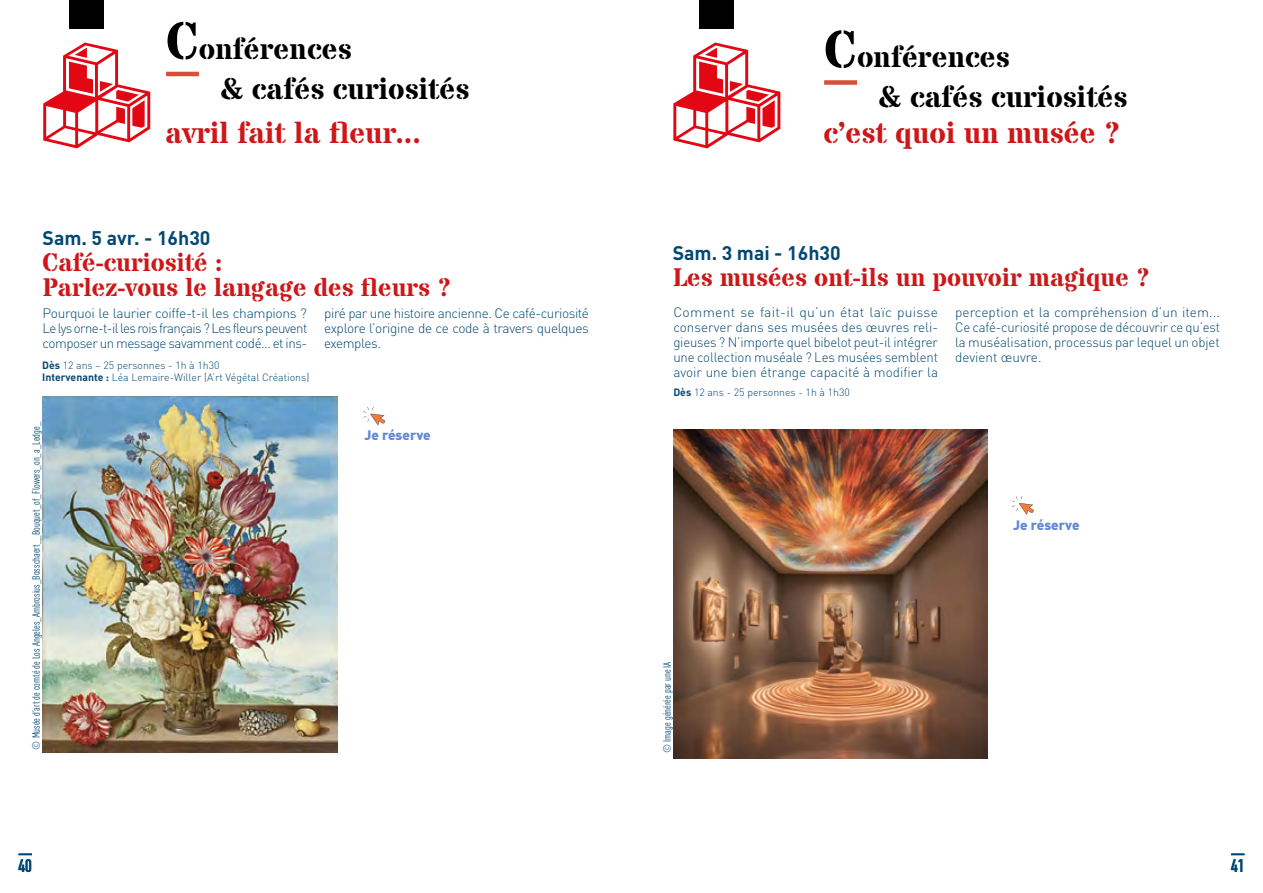
<style>
.page{position:relative;width:1263px;height:893px;background:#fff}
.page>*{position:absolute;margin:0;border:0;box-sizing:border-box;transform-origin:0 0}
.t1{font:700 30px/39.8px "Stardos Stencil";color:#000}
.t2{font:700 30px "Stardos Stencil";color:#cd1719}
.t3{font:700 25.5px/25.5px "Stardos Stencil";color:#cd1719}
.t4{font:700 19.5px "DINOT";color:#024873}
.t5{font:700 18px "DIN Condensed";color:#024873}
.t6{font:300 13.5px/15px "DINOT";letter-spacing:-.025em;color:#024873;text-align:justify}
.t7{font:900 13.5px "DINOT";color:#6388d4}
.t8{font:300 10.5px/12px "DINOT";color:#024873}
.t9{font:condensed 10.5px "DINOT";color:#024873}
.s1{font-size:52.5px}
.s2{font-weight:700}
</style>
<div class="page">
<svg style="left:1231px;top:854px;width:13px;height:1px"></svg>
<svg style="left:19px;top:854px;width:13px;height:1px"></svg>
<div style="left:69px;top:0;width:34px;height:28px;background:#000"></div>
<svg style="left:43px;top:43px;width:107px;height:105px"></svg>
<img style="left:43px;top:397px;width:295px;height:356px">
<svg style="left:363px;top:406px;width:22px;height:20px"></svg>
<svg style="left:1011px;top:496px;width:23px;height:19px"></svg>
<div style="left:699px;top:0;width:34px;height:28px;background:#000"></div>
<svg style="left:673px;top:43px;width:107px;height:105px"></svg>
<img style="left:673px;top:430px;width:314px;height:329px">
<hr style="left:166px;top:72px;width:33px;height:4px;background:#d74f38">
<div style="left:824px;top:80px;width:33px;height:5px;background:#d74f38"></div>
<h1 class="t1" style="left:220px;top:31px;width:251px;text-indent:-54px"><span class="s1">C</span>onférences<br>&amp; cafés curiosités</h1>
<h1 class="t2" style="left:165px;top:114px;width:257px">avril fait la fleur...</h1>
<h3 class="t4" style="left:43px;top:225px;width:169px">Sam. 5 avr. - 16h30</h3>
<h2 class="t3" style="left:43px;top:251px;width:410px">Café-curiosité :<br>Parlez-vous le langage des fleurs ?</h2>
<p class="t6" style="left:43px;top:306px;width:266px">Pourquoi le laurier coiffe-t-il les champions ?<br>Le lys orne-t-il les rois français ? Les fleurs peuvent composer un message savamment codé... et ins-</p>
<p class="t6" style="left:324px;top:306px;width:266px">piré par une histoire ancienne. Ce café-curiosité explore l’origine de ce code à travers quelques exemples.</p>
<p class="t8" style="left:42px;top:359px;width:269px"><span class="s2">Dès</span> 12 ans – 25 personnes - 1h à 1h30<br><span class="s2">Intervenante :</span> Léa Lemaire-Willer (A’rt Végétal Créations)</p>
<p class="t9" style="left:30px;top:750px;width:329px;rotate:-90deg">© Musée d’art de comté de Los Angeles_Ambrosius_Bosschaert__Bouquet_of_Flowers_on_a_Ledge_</p>
<p class="t7" style="left:365px;top:426px;width:68px">Je réserve</p>
<h1 class="t1" style="left:878px;top:39px;width:251px;text-indent:-54px"><span class="s1">C</span>onférences<br>&amp; cafés curiosités</h1>
<h1 class="t2" style="left:823px;top:114px;width:298px">c’est quoi un musée ?</h1>
<h3 class="t4" style="left:673px;top:240px;width:169px">Sam. 3 mai - 16h30</h3>
<h2 class="t3" style="left:673px;top:266px;width:479px">Les musées ont-ils un pouvoir magique ?</h2>
<p class="t6" style="left:673px;top:305px;width:266px">Comment se fait-il qu’un état laïc puisse conserver dans ses musées des œuvres reli&shy;gieuses ? N’importe quel bibelot peut-il intégrer une collection muséale ? Les musées semblent avoir une bien étrange capacité à modifier la</p>
<p class="t6" style="left:955px;top:305px;width:266px">perception et la compréhension d’un item...<br>Ce café-curiosité propose de découvrir ce qu’est la muséalisation, processus par lequel un objet devient œuvre.</p>
<p class="t8" style="left:673px;top:386px;width:178px"><span class="s2">Dès</span> 12 ans - 25 personnes - 1h à 1h30</p>
<p class="t9" style="left:661px;top:753px;width:93px;rotate:-90deg">© Image générée par une IA</p>
<p class="t7" style="left:1013px;top:516px;width:68px">Je réserve</p>
<h3 class="t5" style="left:19px;top:853px;width:15px">40</h3>
<h3 class="t5" style="left:1231px;top:853px;width:15px">41</h3>
</div>
